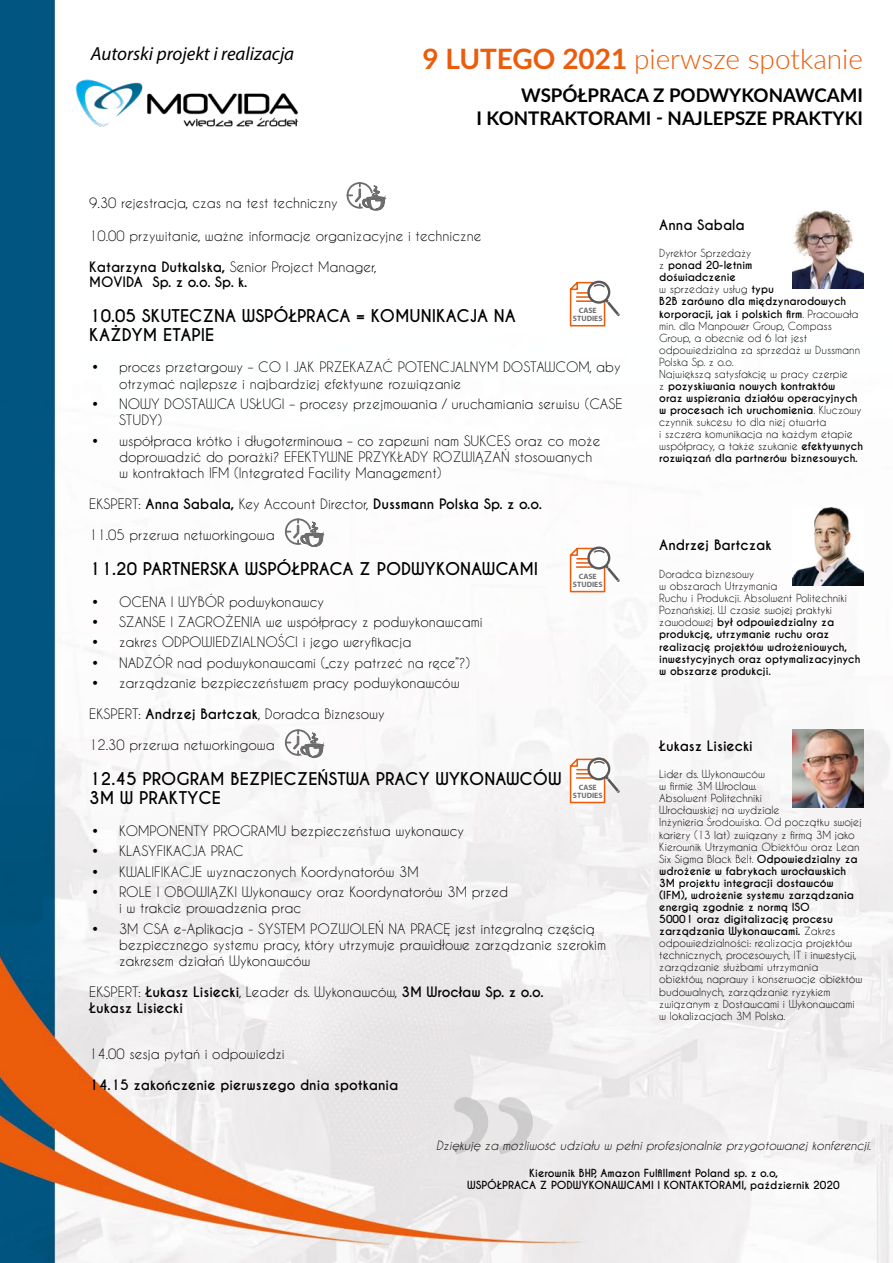
<style>
.page{position:relative;width:893px;height:1263px;background:#fff}
.page>*{position:absolute;margin:0;border:0;box-sizing:border-box;transform-origin:0 0}
.t1{font:300 28.05px "Lato";color:#eb5c0b}
.t2{font:italic 18.9px "Myriad Pro";color:#000}
.t3{font:700 18.75px/22.5px "Lato";color:#000;text-align:right}
.t4{font:700 16.5px/19px "Caviar Dreams";color:#000}
.t5{font:13.5px/16.2px "Caviar Dreams";color:#000}
.t6{font:700 13.5px/15.6px "Caviar Dreams";color:#000}
.t7{font:italic 12px "Caviar Dreams";color:#000}
.t8{font:10.5px/12px "Caviar Dreams";color:#000}
.t9{font:700 10.5px/12px "Caviar Dreams";color:#000}
.t10{font:700 7.8px/7.8px "Myriad Pro";color:#6e6e70;text-align:center}
.s1{font-weight:700}
.s2{font-weight:400}
</style>
<div class="page">
<img style="left:0;top:0;width:893px;height:1263px">
<img style="left:70px;top:76px;width:232px;height:54px">
<div style="left:347px;top:182px;width:26px;height:27px;border:2px solid #6b6c6b;border-radius:50%"></div>
<svg style="left:348px;top:183px;width:39px;height:27px"></svg>
<div style="left:285px;top:518px;width:26px;height:27px;border:2px solid #6b6c6b;border-radius:50%"></div>
<svg style="left:286px;top:519px;width:40px;height:28px"></svg>
<div style="left:285px;top:729px;width:26px;height:27px;border:2px solid #6b6c6b;border-radius:50%"></div>
<svg style="left:286px;top:730px;width:40px;height:27px"></svg>
<svg style="left:569px;top:281px;width:51px;height:46px"></svg>
<svg style="left:569px;top:546px;width:51px;height:47px"></svg>
<svg style="left:569px;top:757px;width:51px;height:47px"></svg>
<img style="left:793px;top:507px;width:70px;height:79px">
<img style="left:793px;top:210px;width:70px;height:79px">
<img style="left:793px;top:729px;width:70px;height:79px">
<svg style="left:454px;top:1097px;width:79px;height:57px;background:#dddbdc"></svg>
<h2 class="t2" style="left:91px;top:42px;width:205px">Autorski projekt i realizacja</h2>
<h1 class="t1" style="left:422px;top:39px;width:442px"><span class="s1">9 LUTEGO 2021</span> pierwsze spotkanie</h1>
<h3 class="t3" style="left:476px;top:83px;width:388px">WSPÓŁPRACA Z PODWYKONAWCAMI<br>I KONTRAKTORAMI - NAJLEPSZE PRAKTYKI</h3>
<p class="t5" style="left:89px;top:195px;width:250px">9.30 rejestracja, czas na test techniczny</p>
<p class="t5" style="left:89px;top:227px;width:394px">10.00 przywitanie, ważne informacje organizacyjne i techniczne</p>
<p class="t6" style="left:89px;top:259px;width:289px">Katarzyna Dutkalska, <span class="s2">Senior Project Manager,<br></span>MOVIDA Sp. z o.o. Sp. k.</p>
<h3 class="t4" style="left:89px;top:306px;width:428px">10.05 SKUTECZNA WSPÓŁPRACA = KOMUNIKACJA NA<br>KAŻDYM ETAPIE</h3>
<p class="t5" style="left:119px;top:359px;width:503px;text-indent:-27px">• proces przetargowy – CO I JAK PRZEKAZAĆ POTENCJALNYM DOSTAWCOM, aby otrzymać najlepsze i najbardziej efektywne rozwiązanie</p>
<p class="t5" style="left:119px;top:396px;width:505px;text-indent:-27px">• NOWY DOSTAWCA USŁUGI – procesy przejmowania / uruchamiania serwisu (CASE<br>STUDY)</p>
<p class="t5" style="left:119px;top:432px;width:483px;text-indent:-27px">• współpraca krótko i długoterminowa – co zapewni nam SUKCES oraz co może doprowadzić do porażki? EFEKTYWNE PRZYKŁADY ROZWIĄZAŃ stosowanych w kontraktach IFM (Integrated Facility Management)</p>
<p class="t6" style="left:89px;top:497px;width:454px"><span class="s2">EKSPERT:</span> Anna Sabala, <span class="s2">Key Account Director,</span> Dussmann Polska Sp. z o.o.</p>
<p class="t5" style="left:89px;top:527px;width:187px">11.05 przerwa networkingowa</p>
<h3 class="t4" style="left:89px;top:559px;width:451px">11.20 PARTNERSKA WSPÓŁPRACA Z PODWYKONAWCAMI</h3>
<p class="t5" style="left:92px;top:593px;width:233px">• OCENA I WYBÓR podwykonawcy</p>
<p class="t5" style="left:92px;top:613px;width:392px">• SZANSE I ZAGROŻENIA we współpracy z podwykonawcami</p>
<p class="t5" style="left:92px;top:634px;width:321px">• zakres ODPOWIEDZIALNOŚCI i jego weryfikacja</p>
<p class="t5" style="left:92px;top:654px;width:379px">• NADZÓR nad podwykonawcami („czy patrzeć na ręce”?)</p>
<p class="t5" style="left:92px;top:675px;width:369px">• zarządzanie bezpieczeństwem pracy podwykonawców</p>
<p class="t5" style="left:89px;top:706px;width:297px">EKSPERT: <span class="s1">Andrzej Bartczak</span>, Doradca Biznesowy</p>
<p class="t5" style="left:89px;top:737px;width:187px">12.30 przerwa networkingowa</p>
<h3 class="t4" style="left:89px;top:770px;width:474px">12.45 PROGRAM BEZPIECZEŃSTWA PRACY WYKONAWCÓW<br>3M W PRAKTYCE</h3>
<p class="t5" style="left:92px;top:822px;width:373px">• KOMPONENTY PROGRAMU bezpieczeństwa wykonawcy</p>
<p class="t5" style="left:92px;top:843px;width:153px">• KLASYFIKACJA PRAC</p>
<p class="t5" style="left:92px;top:863px;width:328px">• KWALIFIKACJE wyznaczonych Koordynatorów 3M</p>
<p class="t5" style="left:119px;top:883px;width:390px;text-indent:-27px">• ROLE I OBOWIĄZKI Wykonawcy oraz Koordynatorów 3M przed i w trakcie prowadzenia prac</p>
<p class="t5" style="left:119px;top:920px;width:488px;text-indent:-27px">• 3M CSA e-Aplikacja - SYSTEM POZWOLEŃ NA PRACĘ jest integralną częścią bezpiecznego systemu pracy, który utrzymuje prawidłowe zarządzanie szerokim zakresem działań Wykonawców</p>
<p class="t6" style="left:89px;top:985px;width:456px"><span class="s2">EKSPERT:</span> Łukasz Lisiecki<span class="s2">, Leader ds. Wykonawców,</span> 3M Wrocław Sp. z o.o.<br>Łukasz Lisiecki</p>
<p class="t5" style="left:89px;top:1046px;width:197px">14.00 sesja pytań i odpowiedzi</p>
<p class="t6" style="left:89px;top:1078px;width:311px">14.15 zakończenie pierwszego dnia spotkania</p>
<p class="t10" style="left:573px;top:306px;width:31px">CASE<br>STUDIES</p>
<p class="t10" style="left:573px;top:572px;width:31px">CASE<br>STUDIES</p>
<p class="t10" style="left:573px;top:783px;width:31px">CASE<br>STUDIES</p>
<p class="t6" style="left:659px;top:217px;width:87px">Anna Sabala</p>
<p class="t8" style="left:659px;top:247px;width:205px">Dyrektor Sprzedaży<br>z <span class="s1">ponad 20-letnim<br>doświadczenie<br></span>w sprzedaży usług <span class="s1">typu<br>B2B zarówno dla międzynarodowych korporacji, jak i polskich firm</span>. Pracowała min. dla Manpower Group, Compass<br>Group, a obecnie od 6 lat jest odpowiedzialna za sprzedaż w Dussmann<br>Polska Sp. z o.o.<br>Największą satysfakcję w pracy czerpie<br>z <span class="s1">pozyskiwania nowych kontraktów<br>oraz wspierania działów operacyjnych w procesach ich uruchomienia</span>. Kluczowy czynnik sukcesu to dla niej otwarta<br>i szczera komunikacja na każdym etapie współpracy, a także szukanie <span class="s1">efektywnych rozwiązań dla partnerów biznesowych.</span></p>
<p class="t6" style="left:659px;top:538px;width:114px">Andrzej Bartczak</p>
<p class="t9" style="left:659px;top:568px;width:203px"><span class="s2">Doradca biznesowy<br>w obszarach Utrzymania<br>Ruchu i Produkcji. Absolwent Politechniki<br>Poznańskiej. W czasie swojej praktyki zawodowej</span> był odpowiedzialny za produkcję, utrzymanie ruchu oraz realizację projektów wdrożeniowych, inwestycyjnych oraz optymalizacyjnych w obszarze produkcji.</p>
<p class="t6" style="left:659px;top:738px;width:95px">Łukasz Lisiecki</p>
<p class="t8" style="left:659px;top:768px;width:205px">Lider ds. Wykonawców<br>w firmie 3M Wroclaw.<br>Absolwent Politechniki<br>Wrocławskiej na wydziale<br>Inżynieria Środowiska. Od początku swojej kariery (13 lat) związany z firmą 3M jako Kierownik Utrzymania Obiektów oraz Lean Six Sigma Black Belt. <span class="s1">Odpowiedzialny za wdrożenie w fabrykach wrocławskich 3M projektu integracji dostawców (IFM), wdrożenie systemu zarządzania energią zgodnie z normą ISO<br>50001 oraz digitalizację procesu zarządzania Wykonawcami.</span> Zakres odpowiedzialności: realizacja projektów technicznych, procesowych, IT i inwestycji, zarządzanie służbami utrzymania obiektów, naprawy i konserwacje obiektów budowalnych, zarządzanie ryzykiem związanym z Dostawcami i Wykonawcami w lokalizacjach 3M Polska.</p>
<p class="t7" style="left:436px;top:1138px;width:436px">Dziękuję za możliwość udziału w pełni profesjonalnie przygotowanej konferencji.</p>
<p class="t9" style="left:467px;top:1167px;width:374px;line-height:12.6px;text-align:center">Kierownik BHP, Amazon Fulfillment Poland sp. z o.o,<br>WSPÓŁPRACA Z PODWYKONAWCAMI I KONTAKTORAMI, październik 2020</p>
</div>
